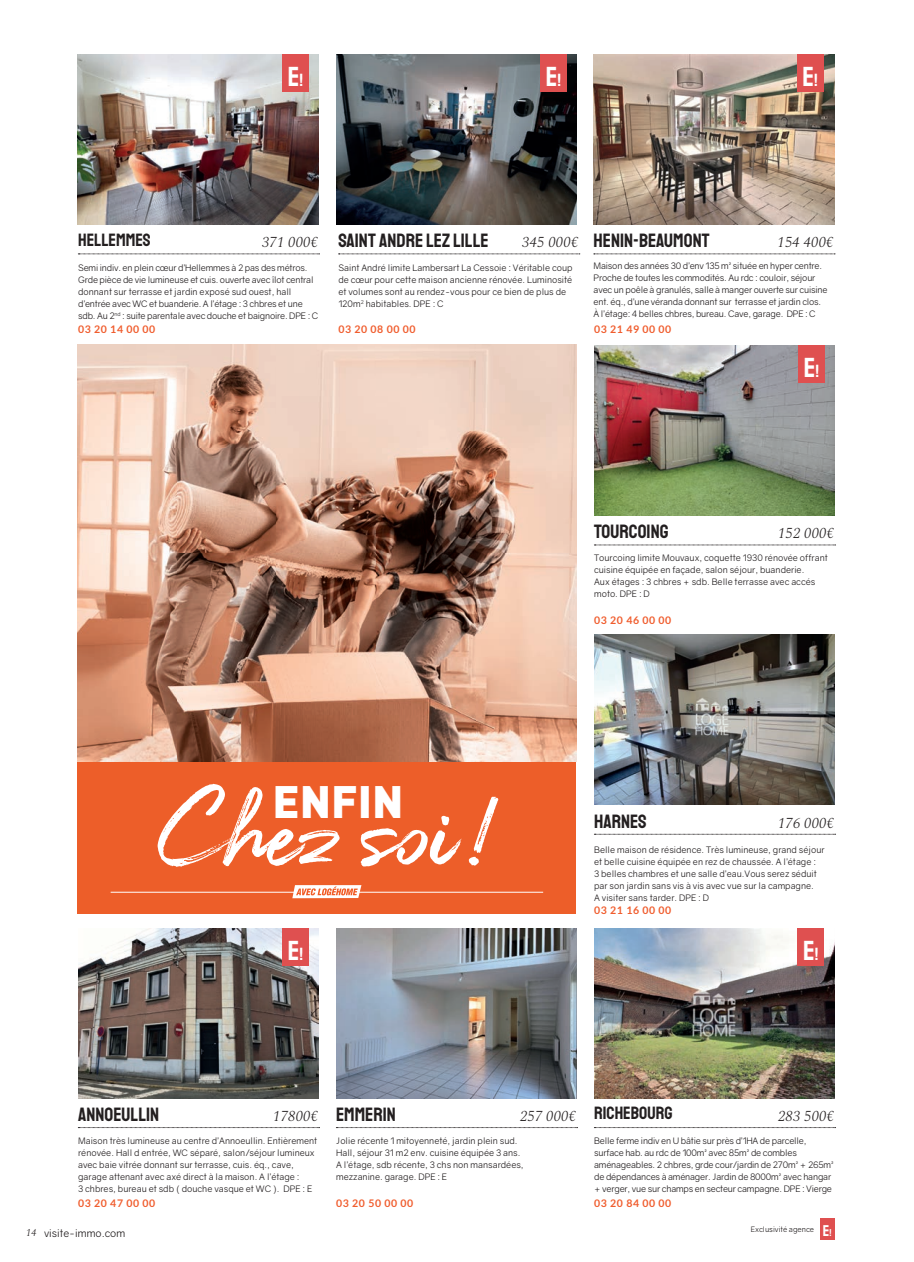
<style>
.page{position:relative;width:914px;height:1262px;background:#fff}
.page>*{position:absolute;margin:0;border:0;box-sizing:border-box;transform-origin:0 0}
.t1{font:157.65px "Perfetto";color:#fff}
.t2{font:900 44.85px "DIN";color:#fff}
.t3{font:27.9px "Staatliches";color:#fff}
.t4{font:19.5px "Staatliches";color:#231f20}
.t5{font:18px "Staatliches";color:#231f20}
.t6{font:15.75px "Staatliches";color:#fff}
.t7{font:italic 300 15px "Spectral";color:#231f20}
.t8{font:700 10.5px "Lato";letter-spacing:.06em;color:#f05d2e}
.t9{font:10.5px "Gravity";color:#231f20}
.t10{font:9px/12px "Gravity";color:#231f20}
.t11{font:9px/12px "Gravity";letter-spacing:-.02em;color:#231f20}
.t12{font:7.5px "Gravity";color:#231f20}
.s1{font-size:17.85px}
.s2{font-family:"Spectral";font-weight:300;font-style:italic;font-size:15px}
.s3{font-family:"Spectral";font-weight:300;font-style:italic}
.s4{font-size:10.05px}
</style>
<div class="page">
<div style="left:78px;top:762px;width:498px;height:152px;background:#ed5e29"></div>
<img style="left:78px;top:345px;width:498px;height:417px">
<hr style="left:111px;top:892px;width:432px;height:1px;background:#fff">
<svg style="left:292px;top:885px;width:69px;height:13px"></svg>
<img style="left:78px;top:54px;width:240px;height:170px">
<img style="left:336px;top:54px;width:241px;height:170px">
<svg style="left:78px;top:254px;width:241px;height:1px"></svg>
<svg style="left:338px;top:254px;width:242px;height:1px"></svg>
<img style="left:594px;top:345px;width:241px;height:170px">
<svg style="left:594px;top:545px;width:241px;height:1px"></svg>
<img style="left:594px;top:635px;width:241px;height:170px">
<svg style="left:594px;top:834px;width:241px;height:1px"></svg>
<img style="left:78px;top:928px;width:241px;height:170px">
<img style="left:336px;top:928px;width:241px;height:170px">
<img style="left:594px;top:928px;width:241px;height:170px">
<svg style="left:78px;top:1127px;width:241px;height:1px"></svg>
<svg style="left:336px;top:1127px;width:241px;height:1px"></svg>
<svg style="left:594px;top:1127px;width:241px;height:1px"></svg>
<div style="left:282px;top:928px;width:27px;height:37px;background:#df5050"></div>
<div style="left:797px;top:928px;width:27px;height:37px;background:#df5050"></div>
<div style="left:282px;top:54px;width:27px;height:38px;background:#df5050"></div>
<div style="left:540px;top:54px;width:27px;height:38px;background:#df5050"></div>
<div style="left:798px;top:345px;width:26px;height:38px;background:#df5050"></div>
<div style="left:820px;top:1218px;width:15px;height:21px;background:#df5050"></div>
<img style="left:593px;top:54px;width:241px;height:170px">
<svg style="left:594px;top:254px;width:241px;height:1px"></svg>
<div style="left:797px;top:54px;width:26px;height:38px;background:#df5050"></div>
<h3 class="t3" style="left:288px;top:58px;width:17px">E<span class="s1">!</span></h3>
<h3 class="t3" style="left:546px;top:58px;width:17px">E<span class="s1">!</span></h3>
<h3 class="t3" style="left:802px;top:58px;width:17px">E<span class="s1">!</span></h3>
<h3 class="t5" style="left:78px;top:228px;width:74px">HELLEMMES</h3>
<h3 class="t4" style="left:262px;top:228px;width:228px"><span class="s2">371 000€</span> SAINT ANDRE LEZ LILLE</h3>
<h3 class="t7" style="left:522px;top:231px;width:58px">345 000€</h3>
<p class="t11" style="left:78px;top:262px;width:242px">Semi indiv. en plein cœur d’Hellemmes à 2 pas des métros.<br>Grde pièce de vie lumineuse et cuis. ouverte avec îlot central donnant sur terrasse et jardin exposé sud ouest, hall d’entrée avec WC et buanderie. A l’étage : 3 chbres et une sdb. Au 2<sup>nd</sup> : suite parentale avec douche et baignoire. DPE : C</p>
<p class="t10" style="left:338px;top:262px;width:236px">Saint André limite Lambersart La Cessoie : Véritable coup de cœur pour cette maison ancienne rénovée. Luminosité et volumes sont au rendez-vous pour ce bien de plus de 120m<sup>2</sup> habitables. DPE : C</p>
<h3 class="t4" style="left:593px;top:228px;width:117px">HENIN-BEAUMONT</h3>
<h3 class="t7" style="left:777px;top:231px;width:58px">154 400€</h3>
<p class="t11" style="left:593px;top:260px;width:235px">Maison des années 30 d’env 135 m² située en hyper centre.<br>Proche de toutes les commodités. Au rdc : couloir, séjour avec un poêle à granulés, salle à manger ouverte sur cuisine ent. éq., d’une véranda donnant sur terrasse et jardin clos.<br>À l’étage: 4 belles chbres, bureau. Cave, garage. DPE : C</p>
<p class="t8" style="left:78px;top:324px;width:79px">03 20 14 00 00</p>
<p class="t8" style="left:338px;top:324px;width:79px">03 20 08 00 00</p>
<p class="t8" style="left:594px;top:324px;width:79px">03 21 49 00 00</p>
<h3 class="t3" style="left:804px;top:349px;width:17px">E<span class="s1">!</span></h3>
<h3 class="t4" style="left:594px;top:519px;width:76px">TOURCOING</h3>
<h3 class="t7" style="left:778px;top:522px;width:58px">152 000€</h3>
<p class="t10" style="left:594px;top:552px;width:235px">Tourcoing limite Mouvaux, coquette 1930 rénovée offrant cuisine équipée en façade, salon séjour, buanderie.<br>Aux étages : 3 chbres + sdb. Belle terrasse avec accés moto. DPE : D</p>
<h1 class="t1" style="left:158px;top:750px;width:337px">Chez soi !</h1>
<h2 class="t2" style="left:272px;top:771px;width:133px">ENFIN</h2>
<p class="t8" style="left:594px;top:615px;width:79px">03 20 46 00 00</p>
<h3 class="t4" style="left:594px;top:808px;width:54px">HARNES</h3>
<h3 class="t7" style="left:778px;top:812px;width:58px">176 000€</h3>
<p class="t10" style="left:594px;top:843px;width:232px">Belle maison de résidence. Très lumineuse, grand séjour et belle cuisine équipée en rez de chaussée. A l’étage :<br>3 belles chambres et une salle d’eau.Vous serez séduit par son jardin sans vis à vis avec vue sur la campagne.<br>A visiter sans tarder. DPE : D</p>
<p class="t8" style="left:594px;top:904px;width:79px">03 21 16 00 00</p>
<h3 class="t3" style="left:288px;top:932px;width:17px">E<span class="s1">!</span></h3>
<h3 class="t3" style="left:803px;top:932px;width:17px">E<span class="s1">!</span></h3>
<h3 class="t4" style="left:78px;top:1101px;width:83px">ANNOEULLIN</h3>
<h3 class="t4" style="left:273px;top:1101px;width:124px"><span class="s2">17800€</span> EMMERIN</h3>
<h3 class="t5" style="left:520px;top:1101px;width:154px"><span class="s2">257 000€</span> RICHEBOURG</h3>
<h3 class="t7" style="left:778px;top:1105px;width:58px">283 500€</h3>
<p class="t10" style="left:78px;top:1135px;width:241px">Maison très lumineuse au centre d’Annoeullin. Entièrement rénovée. Hall d entrée, WC séparé, salon/séjour lumineux avec baie vitrée donnant sur terrasse, cuis. éq., cave, garage attenant avec axé direct à la maison. A l’étage :<br>3 chbres, bureau et sdb ( douche vasque et WC ). DPE : E</p>
<p class="t10" style="left:336px;top:1135px;width:189px">Jolie récente 1 mitoyenneté, jardin plein sud.<br>Hall, séjour 31 m2 env. cuisine équipée 3 ans.<br>A l’étage, sdb récente, 3 chs non mansardées, mezzanine. garage. DPE : E</p>
<p class="t11" style="left:594px;top:1135px;width:241px">Belle ferme indiv en U bâtie sur près d’1HA de parcelle, surface hab. au rdc de 100m² avec 85m² de combles aménageables. 2 chbres, grde cour/jardin de 270m² + 265m² de dépendances à aménager. Jardin de 8000m² avec hangar + verger, vue sur champs en secteur campagne. DPE : Vierge</p>
<p class="t8" style="left:78px;top:1197px;width:79px">03 20 47 00 00</p>
<p class="t8" style="left:336px;top:1197px;width:79px">03 20 50 00 00</p>
<p class="t8" style="left:594px;top:1197px;width:79px">03 20 84 00 00</p>
<p class="t9" style="left:26px;top:1226px;width:101px"><span class="s3">14</span> visite-immo.com</p>
<p class="t12" style="left:751px;top:1224px;width:65px">Exclusivité agence</p>
<h3 class="t6" style="left:823px;top:1220px;width:10px">E<span class="s4">!</span></h3>
</div>
